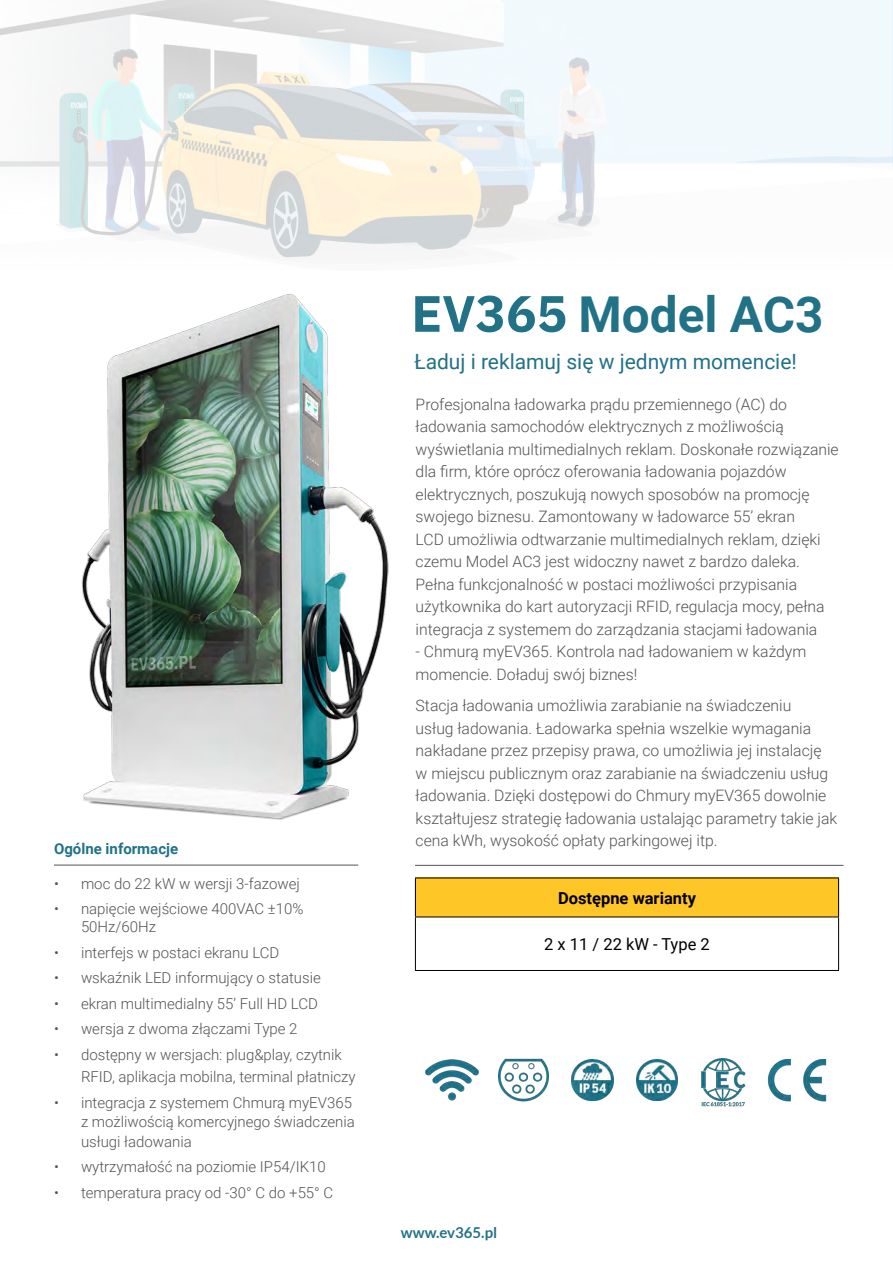
<style>
.page{position:relative;width:893px;height:1263px;background:#fff}
.page>*{position:absolute;margin:0;border:0;box-sizing:border-box;transform-origin:0 0}
.t1{font:700 49.5px "Roboto";color:#217287}
.t2{font:21px "Roboto";color:#217287}
.t3{font:700 16.5px "Roboto";color:#000}
.t4{font:16.5px "Roboto";color:#000}
.t5{font:300 15.75px/22.5px "Roboto";color:#535353}
.t6{font:300 15px/19.5px "Roboto";color:#535353}
.t7{font:700 15px "Roboto";color:#217287}
.t8{font:700 15px "Lato";color:#217287}
.s1{font-family:"IBM Plex Sans";font-size:51px}
</style>
<div class="page">
<img style="left:81px;top:294px;width:308px;height:526px">
<hr style="left:54px;top:865px;width:304px;height:1px;background:#535353">
<hr style="left:415px;top:865px;width:428px;height:1px;background:#535353">
<img style="left:0;top:0;width:892px;height:258px">
<div style="left:415px;top:878px;width:424px;height:39px;background:#ffc627"></div>
<hr style="left:415px;top:878px;width:424px;height:1px;background:#000">
<hr style="left:415px;top:878px;width:1px;height:39px;background:#000">
<hr style="left:838px;top:878px;width:1px;height:39px;background:#000">
<hr style="left:415px;top:917px;width:424px;height:1px;background:#000">
<hr style="left:415px;top:917px;width:1px;height:53px;background:#000">
<hr style="left:838px;top:917px;width:1px;height:53px;background:#000">
<hr style="left:415px;top:970px;width:424px;height:1px;background:#000">
<img style="left:499px;top:1058px;width:49px;height:44px">
<img style="left:426px;top:1059px;width:52px;height:42px">
<img style="left:768px;top:1059px;width:59px;height:42px">
<img style="left:571px;top:1059px;width:42px;height:41px">
<img style="left:636px;top:1059px;width:41px;height:41px">
<img style="left:701px;top:1059px;width:44px;height:48px">
<img style="left:892px;top:0;width:1px;height:167px">
<p class="t7" style="left:54px;top:838px;width:126px">Ogólne informacje</p>
<p class="t6" style="left:54px;top:873px;width:247px">• moc do 22 kW w wersji 3-fazowej</p>
<p class="t6" style="left:81px;top:899px;width:224px;line-height:18px;text-indent:-27px">• napięcie wejściowe 400VAC ±10%<br>50Hz/60Hz</p>
<p class="t6" style="left:54px;top:942px;width:227px">• interfejs w postaci ekranu LCD</p>
<p class="t6" style="left:54px;top:968px;width:268px">• wskaźnik LED informujący o statusie</p>
<p class="t6" style="left:54px;top:993px;width:265px">• ekran multimedialny 55’ Full HD LCD</p>
<p class="t6" style="left:54px;top:1019px;width:245px">• wersja z dwoma złączami Type 2</p>
<p class="t6" style="left:81px;top:1043px;width:276px;line-height:22.5px;text-indent:-27px">• dostępny w wersjach: plug&amp;play, czytnik<br>RFID, aplikacja mobilna, terminal płatniczy</p>
<p class="t6" style="left:81px;top:1092px;width:275px;text-indent:-27px">• integracja z systemem Chmurą myEV365 z możliwością komercyjnego świadczenia usługi ładowania</p>
<p class="t6" style="left:54px;top:1157px;width:273px">• wytrzymałość na poziomie IP54/IK10</p>
<p class="t6" style="left:54px;top:1182px;width:281px">• temperatura pracy od -30° C do +55° C</p>
<h1 class="t1" style="left:411px;top:279px;width:414px"><span class="s1">EV365</span> Model AC3</h1>
<h2 class="t2" style="left:414px;top:346px;width:384px">Ładuj i reklamuj się w jednym momencie!</h2>
<p class="t5" style="left:416px;top:392px;width:425px">Profesjonalna ładowarka prądu przemiennego (AC) do ładowania samochodów elektrycznych z możliwością wyświetlania multimedialnych reklam. Doskonałe rozwiązanie dla firm, które oprócz oferowania ładowania pojazdów elektrycznych, poszukują nowych sposobów na promocję swojego biznesu. Zamontowany w ładowarce 55’ ekran<br>LCD umożliwia odtwarzanie multimedialnych reklam, dzięki czemu Model AC3 jest widoczny nawet z bardzo daleka.<br>Pełna funkcjonalność w postaci możliwości przypisania użytkownika do kart autoryzacji RFID, regulacja mocy, pełna integracja z systemem do zarządzania stacjami ładowania</p>
<p class="t5" style="left:416px;top:640px;width:392px">- Chmurą myEV365. Kontrola nad ładowaniem w każdym momencie. Doładuj swój biznes!</p>
<p class="t5" style="left:416px;top:694px;width:423px">Stacja ładowania umożliwia zarabianie na świadczeniu<br>usług ładowania. Ładowarka spełnia wszelkie wymagania nakładane przez przepisy prawa, co umożliwia jej instalację w miejscu publicznym oraz zarabianie na świadczeniu usług ładowania. Dzięki dostępowi do Chmury myEV365 dowolnie kształtujesz strategię ładowania ustalając parametry takie jak cena kWh, wysokość opłaty parkingowej itp.</p>
<p class="t3" style="left:558px;top:886px;width:139px">Dostępne warianty</p>
<p class="t4" style="left:544px;top:932px;width:167px">2 x 11 / 22 kW - Type 2</p>
<p class="t8" style="left:401px;top:1223px;width:98px">www.ev365.pl</p>
</div>
